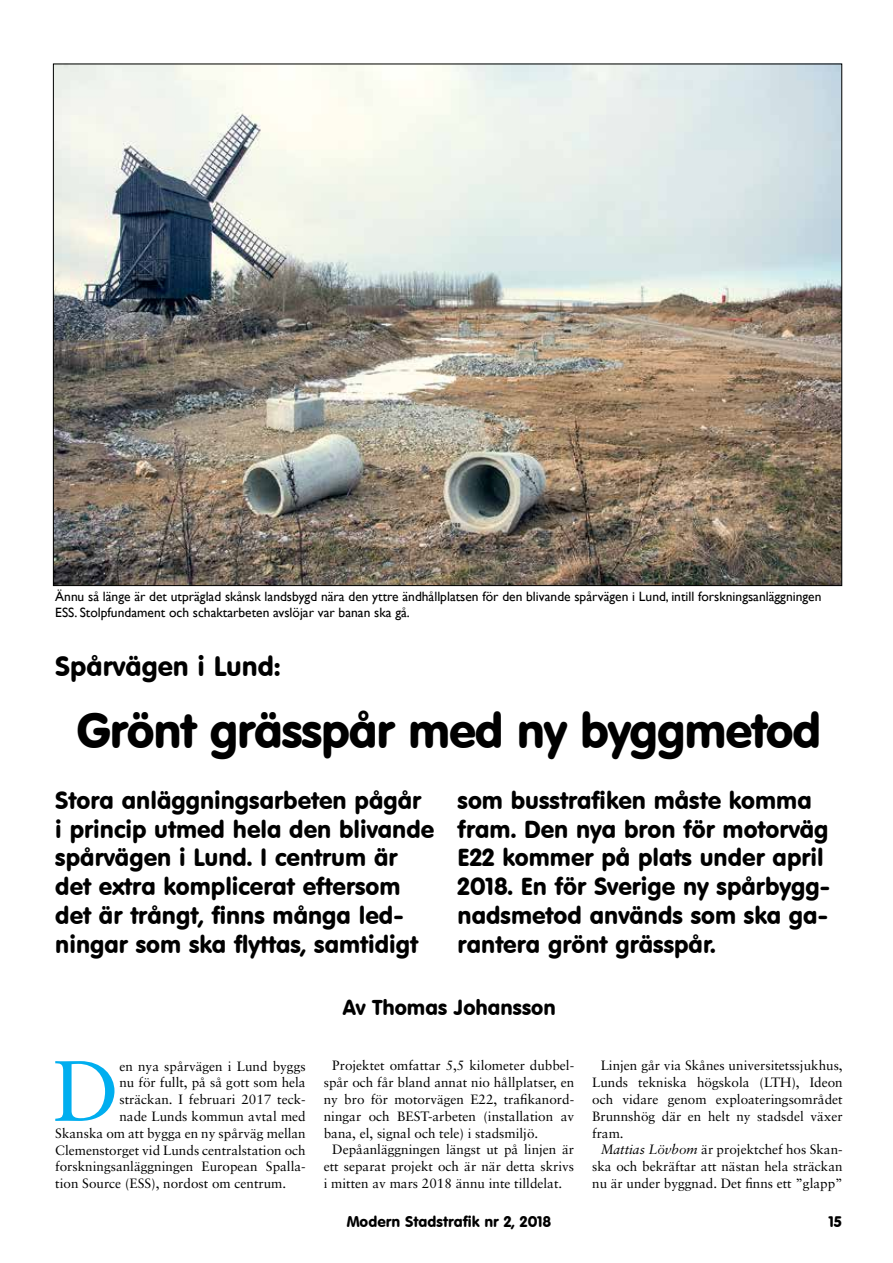
<style>
.page{position:relative;width:893px;height:1263px;background:#fff}
.page>*{position:absolute;margin:0;border:0;box-sizing:border-box;transform-origin:0 0}
.t1{font:85.65px "Sabon";color:#00aeef}
.t2{font:48px "VAG Rounded BT";letter-spacing:-.025em;color:#000}
.t3{font:27px "VAG Rounded BT";color:#000}
.t4{font:24px/28.8px "VAG Rounded BT";color:#000}
.t5{font:21px "VAG Rounded BT";color:#000}
.t6{font:15px "VAG Rounded BT";color:#000}
.t7{font:13.5px/16.8px "Sabon";color:#000;text-align:justify}
.t8{font:13.5px/16.2px "Gill Sans";color:#000}
.s1{font-style:italic}
</style>
<div class="page">
<img style="left:55px;top:66px;width:785px;height:518px">
<p class="t8" style="left:55px;top:588px;width:768px">Ännu så länge är det utpräglad skånsk landsbygd nära den yttre ändhållplatsen för den blivande spårvägen i Lund, intill forskningsanläggningen<br>ESS. Stolpfundament och schaktarbeten avslöjar var banan ska gå.</p>
<h3 class="t3" style="left:55px;top:649px;width:226px">Spårvägen i Lund:</h3>
<h2 class="t2" style="left:76px;top:701px;width:747px">Grönt grässpår med ny byggmetod</h2>
<h3 class="t4" style="left:55px;top:785px;width:380px">Stora anläggningsarbeten pågår<br>i princip utmed hela den blivande spårvägen i Lund. I centrum är det extra komplicerat eftersom det är trångt, finns många led&shy;ningar som ska flyttas, samtidigt</h3>
<h3 class="t4" style="left:458px;top:785px;width:374px">som busstrafiken måste komma fram. Den nya bron för motorväg<br>E22 kommer på plats under april<br>2018. En för Sverige ny spårbygg&shy;nadsmetod används som ska ga&shy;rantera grönt grässpår.</h3>
<h1 class="t1" style="left:53px;top:1040px;width:68px">D</h1>
<p class="t7" style="left:119px;top:1057px;width:188px">en nya spårvägen i Lund byggs</p>
<p class="t7" style="left:119px;top:1074px;width:188px">nu för fullt, på så gott som hela</p>
<p class="t7" style="left:119px;top:1091px;width:188px">sträckan. I februari 2017 teck-</p>
<p class="t7" style="left:119px;top:1108px;width:188px">nade Lunds kommun avtal med</p>
<p class="t7" style="left:55px;top:1124px;width:252px">Skanska om att bygga en ny spårväg mellan</p>
<p class="t7" style="left:55px;top:1141px;width:252px">Clemenstorget vid Lunds centralstation och</p>
<p class="t7" style="left:55px;top:1158px;width:252px">forskningsanläggningen European Spalla-</p>
<p class="t7" style="left:55px;top:1175px;width:233px">tion Source (ESS), nordost om centrum.</p>
<h3 class="t5" style="left:343px;top:994px;width:214px">Av Thomas Johansson</h3>
<p class="t7" style="left:324px;top:1057px;width:252px;text-indent:9px">Projektet omfattar 5,5 kilometer dubbel&shy;spår och får bland annat nio hållplatser, en ny bro för motorvägen E22, trafikanord&shy;ningar och BEST-arbeten (installation av bana, el, signal och tele) i stadsmiljö.</p>
<p class="t7" style="left:324px;top:1141px;width:252px;text-indent:9px">Depåanläggningen längst ut på linjen är ett separat projekt och är när detta skrivs i mitten av mars 2018 ännu inte tilldelat.</p>
<p class="t7" style="left:592px;top:1057px;width:252px;text-indent:9px">Linjen går via Skånes universitetssjukhus, Lunds tekniska högskola (LTH), Ideon och vidare genom exploateringsområdet Brunnshög där en helt ny stadsdel växer fram.</p>
<p class="t7" style="left:592px;top:1141px;width:252px;text-indent:9px"><span class="s1">Mattias Lövbom</span> är projektchef hos Skan&shy;ska och bekräftar att nästan hela sträckan nu är under byggnad. Det finns ett ”glapp”</p>
<p class="t6" style="left:347px;top:1212px;width:206px">Modern Stadstrafik nr 2, 2018</p>
<p class="t6" style="left:829px;top:1212px;width:15px">15</p>
</div>
